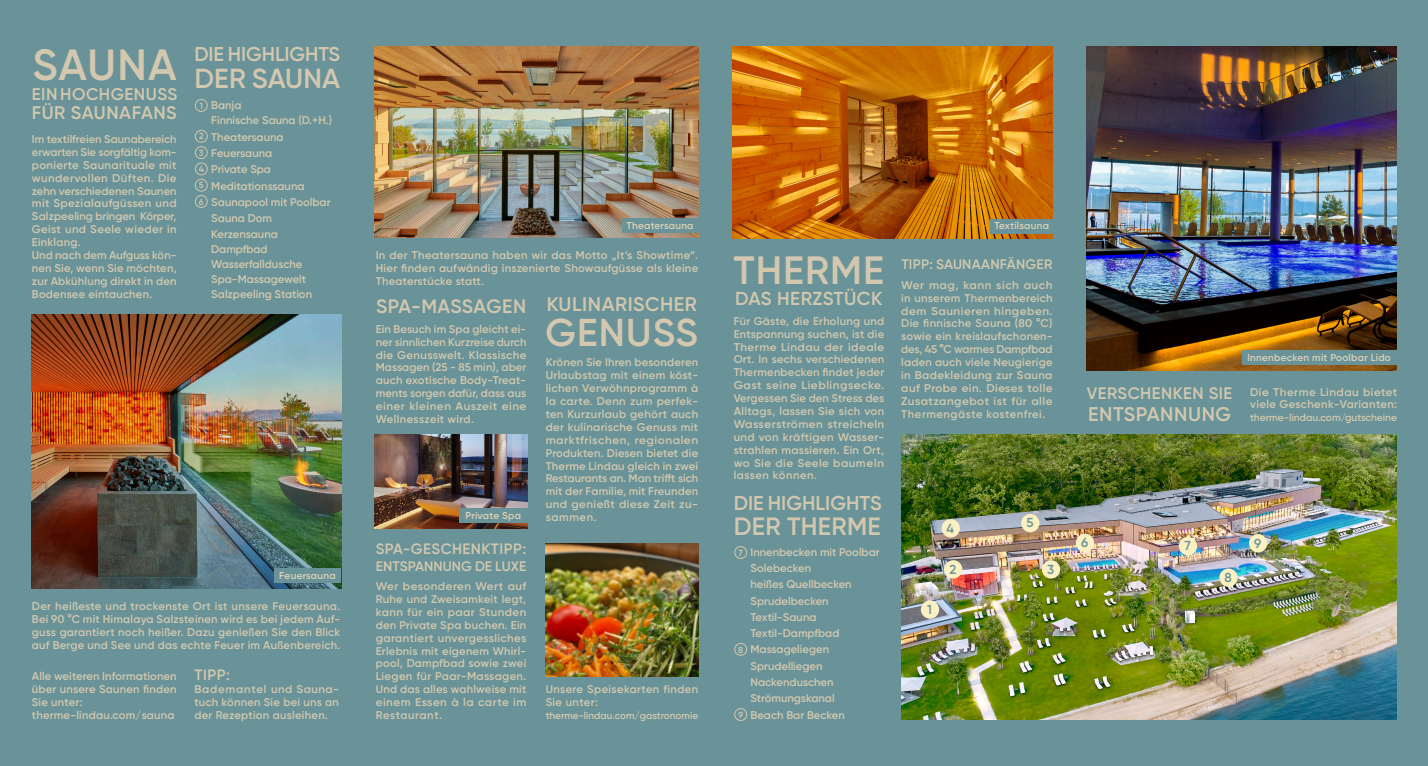
<style>
.page{position:relative;width:1428px;height:766px;background:#fff}
.page>*{position:absolute;margin:0;border:0;box-sizing:border-box;transform-origin:0 0}
.t1{font:600 43.62px "Gilroy";letter-spacing:.025em;color:#d3c8af}
.t2{font:600 39.38px "Gilroy";letter-spacing:.025em;color:#d3c8af}
.t3{font:600 38.75px "Gilroy";letter-spacing:.03em;color:#d3c8af}
.t4{font:600 27.5px "Gilroy";letter-spacing:.005em;color:#d3c8af}
.t5{font:600 25px "Gilroy";letter-spacing:.01em;color:#d3c8af}
.t6{font:600 20px "Gilroy";letter-spacing:-.005em;color:#d3c8af}
.t7{font:600 19.75px "Gilroy";letter-spacing:.03em;color:#d3c8af}
.t8{font:600 19.38px "Gilroy";letter-spacing:.02em;color:#d3c8af}
.t9{font:600 18.75px "Gilroy";letter-spacing:.025em;color:#d3c8af}
.t10{font:600 18.25px "Gilroy";letter-spacing:.03em;color:#d3c8af}
.t11{font:600 16.88px "Gilroy";letter-spacing:.03em;color:#d3c8af}
.t12{font:600 16.62px "Gilroy";letter-spacing:.03em;color:#d3c8af}
.t13{font:600 15px "Gilroy";letter-spacing:.03em;color:#d3c8af}
.t14{font:600 13.75px "Gilroy";letter-spacing:.005em;color:#d3c8af}
.t15{font:600 13px "Gilroy";color:#699398}
.t16{font:600 11.25px/12.9px "Gilroy";letter-spacing:.015em;color:#d3c8af}
.t17{font:600 11.25px/12.9px "Gilroy";letter-spacing:.015em;color:#d3c8af;text-align:justify;scale:1.05 1}
.t18{font:600 11.25px/12.9px "Gilroy";letter-spacing:.015em;color:#d3c8af;text-align:justify;scale:1.04 1}
.t19{font:600 11.25px/12.9px "Gilroy";letter-spacing:.04em;color:#d3c8af;scale:1.04 1}
.t20{font:600 11.25px/12.9px "Gilroy";letter-spacing:.035em;color:#d3c8af}
.t21{font:600 10.25px "Gilroy";color:#d3c8af}
.t22{font:600 10px "Gilroy";letter-spacing:.025em;color:#ddd1b7}
.t23{font:600 10px "Gilroy";color:#d3c8af}
.t24{font:600 8.88px/16.2px "Gilroy";color:#d3c8af;text-align:justify}
</style>
<div class="page">
<div style="left:0;top:0;width:1428px;height:765px;background:#699398"></div>
<img style="left:32px;top:315px;width:309px;height:273px">
<img style="left:374px;top:46px;width:325px;height:192px">
<img style="left:375px;top:434px;width:153px;height:94px">
<img style="left:901px;top:434px;width:495px;height:285px">
<img style="left:733px;top:46px;width:320px;height:192px">
<img style="left:1087px;top:46px;width:309px;height:324px">
<div style="left:1219px;top:568px;width:19px;height:18px;background:#fbf0c2;border-radius:50%"></div>
<div style="left:1179px;top:537px;width:18px;height:18px;background:#fbf0c2;border-radius:50%"></div>
<div style="left:1249px;top:534px;width:18px;height:18px;background:#fbf0c2;border-radius:50%"></div>
<div style="left:921px;top:600px;width:18px;height:18px;background:#fbf0c2;border-radius:50%"></div>
<div style="left:944px;top:560px;width:18px;height:18px;background:#fbf0c2;border-radius:50%"></div>
<div style="left:1042px;top:560px;width:18px;height:18px;background:#fbf0c2;border-radius:50%"></div>
<div style="left:942px;top:519px;width:18px;height:18px;background:#fbf0c2;border-radius:50%"></div>
<div style="left:1021px;top:513px;width:18px;height:19px;background:#fbf0c2;border-radius:50%"></div>
<div style="left:1076px;top:533px;width:18px;height:19px;background:#fbf0c2;border-radius:50%"></div>
<img style="left:546px;top:544px;width:153px;height:132px">
<div style="left:734px;top:546px;width:13px;height:12px;border:1px solid #d3c8af;border-radius:50%"></div>
<div style="left:734px;top:643px;width:13px;height:12px;border:1px solid #d3c8af;border-radius:50%"></div>
<div style="left:734px;top:708px;width:13px;height:12px;border:1px solid #d3c8af;border-radius:50%"></div>
<div style="left:195px;top:99px;width:13px;height:13px;border:1px solid #d3c8af;border-radius:50%"></div>
<div style="left:195px;top:130px;width:13px;height:12px;border:1px solid #d3c8af;border-radius:50%"></div>
<div style="left:195px;top:146px;width:13px;height:13px;border:1px solid #d3c8af;border-radius:50%"></div>
<div style="left:195px;top:163px;width:13px;height:12px;border:1px solid #d3c8af;border-radius:50%"></div>
<div style="left:195px;top:179px;width:13px;height:12px;border:1px solid #d3c8af;border-radius:50%"></div>
<div style="left:195px;top:195px;width:13px;height:13px;border:1px solid #d3c8af;border-radius:50%"></div>
<div style="left:274px;top:568px;width:67px;height:14px;background:#699398"></div>
<div style="left:459px;top:508px;width:73px;height:14px;background:#699398"></div>
<div style="left:622px;top:219px;width:81px;height:14px;background:#699398"></div>
<div style="left:991px;top:219px;width:63px;height:14px;background:#699398"></div>
<div style="left:1242px;top:350px;width:154px;height:14px;background:#699398"></div>
<h1 class="t1" style="left:32px;top:37px;width:146px">SAUNA</h1>
<h3 class="t11" style="left:32px;top:83px;width:147px">EIN HOCHGENUSS</h3>
<h3 class="t10" style="left:32px;top:101px;width:147px">FÜR SAUNAFANS</h3>
<p class="t16" style="left:32px;top:132px;width:146px">Im textilfreien Saunabereich erwarten Sie sorgfältig kom&shy;ponierte Saunarituale mit wundervollen Düften. Die zehn verschiedenen Saunen mit Spezialaufgüssen und<br>Salzpeeling bringen Körper,<br>Geist und Seele wieder in<br>Einklang.<br>Und nach dem Aufguss kön&shy;nen Sie, wenn Sie möchten, zur Abkühlung direkt in den<br>Bodensee eintauchen.</p>
<h3 class="t6" style="left:194px;top:41px;width:147px">DIE HIGHLIGHTS</h3>
<h3 class="t4" style="left:194px;top:61px;width:147px">DER SAUNA</h3>
<p class="t16" style="left:211px;top:98px;width:122px;line-height:15px">Banja<br>Finnische Sauna (D.+H.)</p>
<p class="t16" style="left:211px;top:128px;width:121px;line-height:16.2px">Theatersauna<br>Feuersauna<br>Private Spa<br>Meditationssauna<br>Saunapool mit Poolbar<br>Sauna Dom<br>Kerzensauna</p>
<p class="t16" style="left:211px;top:242px;width:102px;line-height:15px">Dampfbad<br>Wasserfalldusche<br>Spa-Massagewelt<br>Salzpeeling Station</p>
<p class="t24" style="left:200px;top:97px;width:5px">1</p>
<p class="t24" style="left:199px;top:128px;width:7px">2<br>3<br>4<br>5<br>6</p>
<p class="t22" style="left:279px;top:569px;width:58px">Feuersauna</p>
<p class="t16" style="left:32px;top:599px;width:310px;text-align:justify">Der heißeste und trockenste Ort ist unsere Feuersauna.<br>Bei 90 °C mit Himalaya Salzsteinen wird es bei jedem Auf&shy;guss garantiert noch heißer. Dazu genießen Sie den Blick auf Berge und See und das echte Feuer im Außenbereich.</p>
<p class="t16" style="left:32px;top:669px;width:146px">Alle weiteren Informationen über unsere Saunen finden<br>Sie unter: therme-lindau.com/sauna</p>
<h3 class="t13" style="left:194px;top:665px;width:37px">TIPP:</h3>
<p class="t16" style="left:194px;top:682px;width:146px;text-align:justify">Bademantel und Sauna&shy;tuch können Sie bei uns an der Rezeption ausleihen.</p>
<p class="t22" style="left:627px;top:219px;width:69px">Theatersauna</p>
<p class="t22" style="left:994px;top:220px;width:56px">Textilsauna</p>
<p class="t16" style="left:376px;top:249px;width:324px;text-align:justify">In der Theatersauna haben wir das Motto „It‘s Showtime“.<br>Hier finden aufwändig inszenierte Showaufgüsse als kleine Theaterstücke statt.</p>
<h3 class="t8" style="left:376px;top:294px;width:152px">SPA-MASSAGEN</h3>
<p class="t16" style="left:376px;top:322px;width:152px;text-align:justify">Ein Besuch im Spa gleicht ei&shy;ner sinnlichen Kurzreise durch die Genusswelt. Klassische Massagen (25 - 85 min), aber auch exotische Body-Treat&shy;ments sorgen dafür, dass aus einer kleinen Auszeit eine Wellnesszeit wird.</p>
<h3 class="t7" style="left:547px;top:292px;width:152px">KULINARISCHER</h3>
<h3 class="t3" style="left:546px;top:309px;width:154px">GENUSS</h3>
<p class="t16" style="left:546px;top:356px;width:154px;text-align:justify">Krönen Sie Ihren besonderen Urlaubstag mit einem köst&shy;lichen Verwöhnprogramm à la carte. Denn zum perfek&shy;ten Kurzurlaub gehört auch der kulinarische Genuss mit marktfrischen, regionalen Produkten. Diesen bietet die Therme Lindau gleich in zwei Restaurants an. Man trifft sich mit der Familie, mit Freunden und genießt diese Zeit zu&shy;sammen.</p>
<p class="t22" style="left:465px;top:509px;width:57px">Private Spa</p>
<h3 class="t13" style="left:376px;top:539px;width:152px">SPA-GESCHENKTIPP:</h3>
<p class="t14" style="left:376px;top:557px;width:152px">ENTSPANNUNG DE LUXE</p>
<p class="t18" style="left:376px;top:579px;width:146px">Wer besonderen Wert auf Ruhe und Zweisamkeit legt, kann für ein paar Stunden den Private Spa buchen. Ein garantiert unvergessliches Erlebnis mit eigenem Whirl&shy;pool, Dampfbad sowie zwei Liegen für Paar-Massagen.<br>Und das alles wahlweise mit einem Essen à la carte im Restaurant.</p>
<p class="t20" style="left:546px;top:682px;width:154px">Unsere Speisekarten finden<br>Sie unter:</p>
<p class="t23" style="left:546px;top:709px;width:154px">therme-lindau.com/gastronomie</p>
<h2 class="t2" style="left:733px;top:246px;width:152px">THERME</h2>
<h3 class="t9" style="left:735px;top:287px;width:149px">DAS HERZSTÜCK</h3>
<p class="t16" style="left:734px;top:314px;width:152px;text-align:justify">Für Gäste, die Erholung und Entspannung suchen, ist die Therme Lindau der ideale Ort. In sechs verschiedenen Thermenbecken findet jeder Gast seine Lieblingsecke.<br>Vergessen Sie den Stress des Alltags, lassen Sie sich von Wasserströmen streicheln und von kräftigen Wasser&shy;strahlen massieren. Ein Ort, wo Sie die Seele baumeln lassen können.</p>
<h3 class="t6" style="left:734px;top:490px;width:149px">DIE HIGHLIGHTS</h3>
<h3 class="t5" style="left:734px;top:510px;width:149px">DER THERME</h3>
<p class="t16" style="left:751px;top:543px;width:131px;line-height:16.2px">Innenbecken mit Poolbar<br>Solebecken<br>heißes Quellbecken<br>Sprudelbecken<br>Textil-Sauna<br>Textil-Dampfbad<br>Massageliegen<br>Sprudelliegen<br>Nackenduschen<br>Strömungskanal<br>Beach Bar Becken</p>
<p class="t24" style="left:739px;top:544px;width:6px">7</p>
<p class="t24" style="left:738px;top:641px;width:6px">8</p>
<p class="t24" style="left:738px;top:706px;width:6px">9</p>
<p class="t14" style="left:901px;top:255px;width:153px">TIPP: SAUNAANFÄNGER</p>
<p class="t17" style="left:901px;top:278px;width:146px">Wer mag, kann sich auch in unserem Thermenbereich dem Saunieren hingeben.<br>Die finnische Sauna (80 °C) sowie ein kreislaufschonen&shy;des, 45 °C warmes Dampfbad laden auch viele Neugierige in Badekleidung zur Sauna auf Probe ein. Dieses tolle Zusatzangebot ist für alle Thermengäste kostenfrei.</p>
<p class="t15" style="left:947px;top:520px;width:9px">4</p>
<p class="t15" style="left:1026px;top:514px;width:9px">5</p>
<p class="t15" style="left:927px;top:601px;width:6px">1</p>
<p class="t15" style="left:949px;top:561px;width:8px">2</p>
<p class="t15" style="left:1047px;top:561px;width:9px">3</p>
<h3 class="t12" style="left:1087px;top:383px;width:147px">VERSCHENKEN SIE</h3>
<h3 class="t7" style="left:1088px;top:401px;width:145px">ENTSPANNUNG</h3>
<p class="t22" style="left:1247px;top:351px;width:145px">Innenbecken mit Poolbar Lido</p>
<p class="t19" style="left:1250px;top:385px;width:143px">Die Therme Lindau bietet viele Geschenk-Varianten:</p>
<p class="t21" style="left:1250px;top:411px;width:148px">therme-lindau.com/gutscheine</p>
<p class="t15" style="left:1081px;top:534px;width:9px">6</p>
<p class="t15" style="left:1184px;top:537px;width:8px">7</p>
<p class="t15" style="left:1254px;top:534px;width:9px">9</p>
<p class="t15" style="left:1225px;top:569px;width:9px">8</p>
</div>
